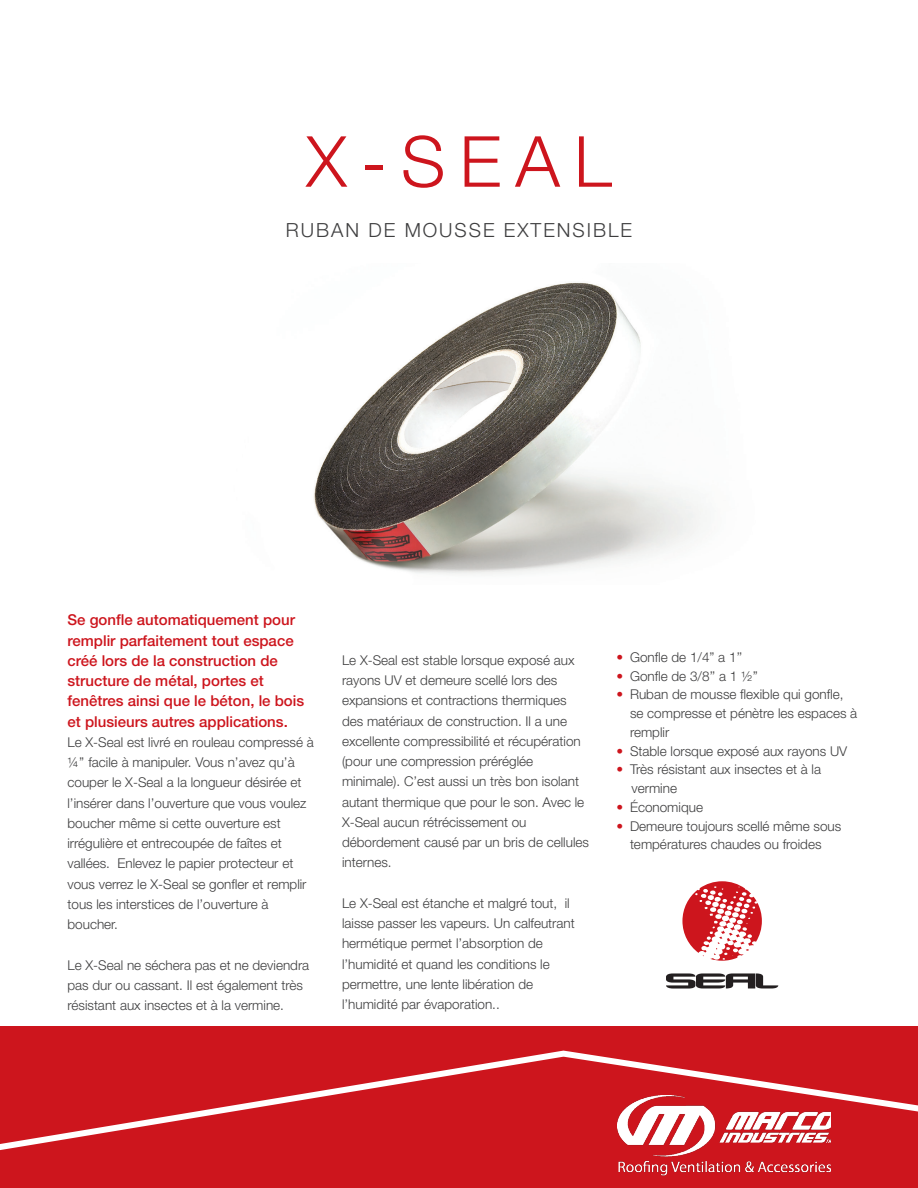
<style>
.page{position:relative;width:918px;height:1188px;background:#fff}
.page>*{position:absolute;margin:0;border:0;box-sizing:border-box;transform-origin:0 0}
.t1{font:300 70.5px "Helvetica Neue LT Std";color:#cd151d}
.t2{font:300 19.5px "Helvetica Neue LT Std";letter-spacing:.1em;color:#3e3e3f}
.Subhead{font:500 15px/20.2px "Helvetica Neue LT Std";color:#cd151d}
.Subhead-2{font:300 13.5px/20.2px "Helvetica Neue LT Std";color:#3e3e3f}
.Body_Bullets{font:300 13.5px/18.8px "Helvetica Neue LT Std";color:#3e3e3f}
.s1{color:#cd151d}
</style>
<div class="page">
<img style="left:313px;top:282px;width:390px;height:292px">
<div style="left:0;top:1026px;width:918px;height:162px;background:#cd151d"></div>
<svg style="left:0;top:1050px;width:918px;height:100px"></svg>
<img style="left:617px;top:1096px;width:214px;height:80px">
<svg style="left:666px;top:973px;width:112px;height:16px"></svg>
<svg style="left:682px;top:881px;width:80px;height:80px"></svg>
<p class="t1" style="left:306px;top:119px;width:307px">X-SEAL</p>
<p class="t2" style="left:286px;top:218px;width:348px">RUBAN DE MOUSSE EXTENSIBLE</p>
<p class="Subhead" style="left:68px;top:610px;width:238px">Se gonfle automatiquement pour remplir parfaitement tout espace créé lors de la construction de structure de métal, portes et fenêtres ainsi que le béton, le bois et plusieurs autres applications.</p>
<p class="Subhead-2" style="left:68px;top:732px;width:248px">Le X-Seal est livré en rouleau compressé à ¼’’ facile à manipuler. Vous n’avez qu’à couper le X-Seal a la longueur désirée et l’insérer dans l’ouverture que vous voulez boucher même si cette ouverture est irrégulière et entrecoupée de faîtes et vallées. Enlevez le papier protecteur et vous verrez le X-Seal se gonfler et remplir tous les interstices de l’ouverture à boucher.</p>
<p class="Subhead-2" style="left:68px;top:954px;width:243px">Le X-Seal ne séchera pas et ne deviendra pas dur ou cassant. Il est également très résistant aux insectes et à la vermine.</p>
<p class="Subhead-2" style="left:342px;top:650px;width:249px">Le X-Seal est stable lorsque exposé aux rayons UV et demeure scellé lors des expansions et contractions thermiques des matériaux de construction. Il a une excellente compressibilité et récupération (pour une compression préréglée minimale). C’est aussi un très bon isolant autant thermique que pour le son. Avec le X-Seal aucun rétrécissement ou débordement causé par un bris de cellules internes.</p>
<p class="Subhead-2" style="left:342px;top:893px;width:234px">Le X-Seal est étanche et malgré tout, il laisse passer les vapeurs. Un calfeutrant hermétique permet l’absorption de l’humidité et quand les conditions le permettre, une lente libération de l’humidité par évaporation..</p>
<p class="Body_Bullets" style="left:616px;top:647px;width:127px"><span class="s1">•</span> Gonfle de 1/4” a 1’’</p>
<p class="Body_Bullets" style="left:616px;top:666px;width:143px"><span class="s1">•</span> Gonfle de 3/8’’ a 1 ½’’</p>
<p class="Body_Bullets" style="left:630px;top:685px;width:229px;text-indent:-14px"><span class="s1">•</span> Ruban de mousse flexible qui gonfle, se compresse et pénètre les espaces à remplir</p>
<p class="Body_Bullets" style="left:616px;top:741px;width:232px"><span class="s1">•</span> Stable lorsque exposé aux rayons UV</p>
<p class="Body_Bullets" style="left:616px;top:760px;width:206px"><span class="s1">•</span> Très résistant aux insectes et à la</p>
<p class="Body_Bullets" style="left:632px;top:779px;width:47px">vermine</p>
<p class="Body_Bullets" style="left:616px;top:797px;width:88px"><span class="s1">•</span> Économique</p>
<p class="Body_Bullets" style="left:616px;top:816px;width:226px;text-align:center"><span class="s1">•</span> Demeure toujours scellé même sous températures chaudes ou froides</p>
</div>
